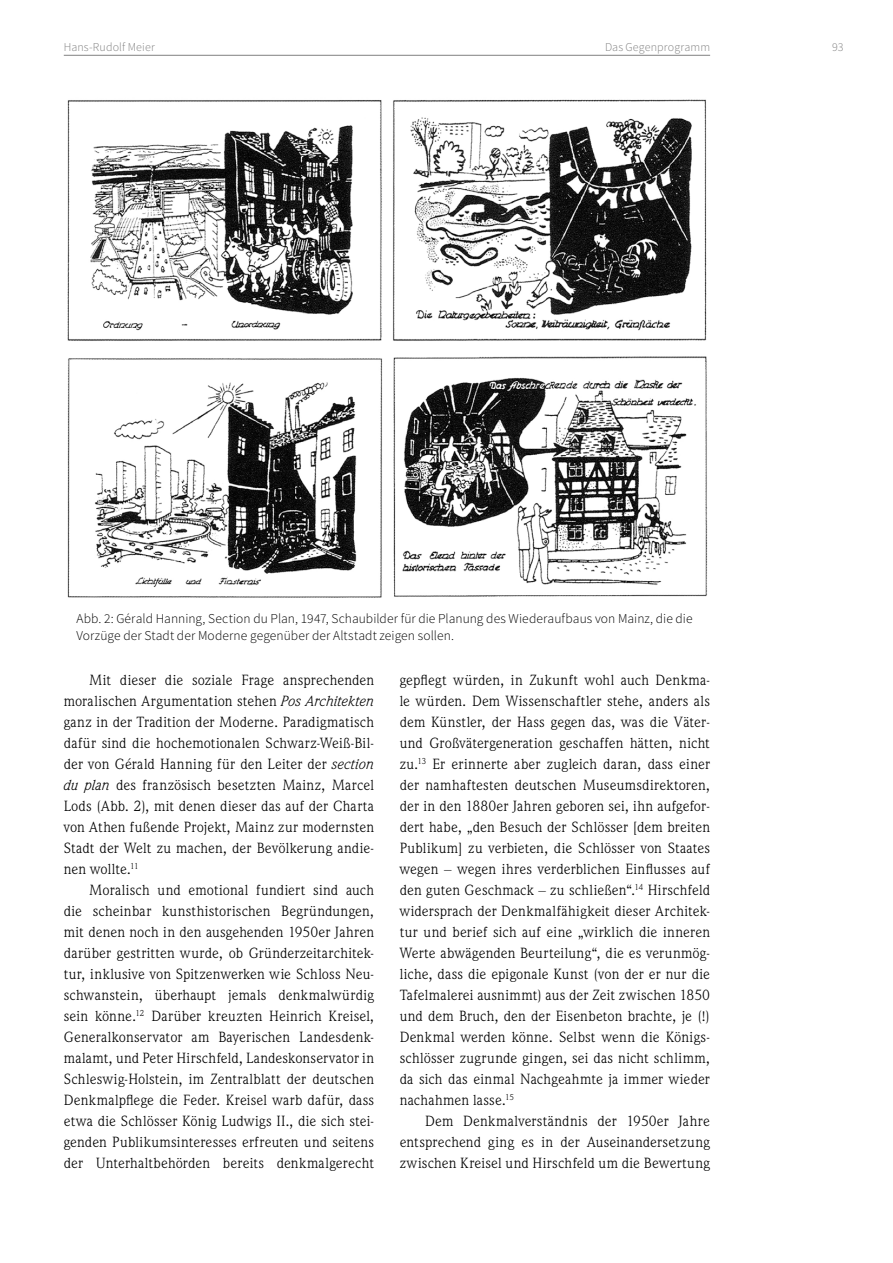
<style>
.page{position:relative;width:893px;height:1263px;background:#fff}
.page>*{position:absolute;margin:0;border:0;box-sizing:border-box;transform-origin:0 0}
.t1{font:15px/21px "Weidemann IT Cby BT";letter-spacing:.005em;color:#000;text-align:justify}
.t2{font:300 13.5px/16.2px "Source Sans Pro";letter-spacing:.005em;color:#000}
.t3{font:300 12px "Source Sans Pro";letter-spacing:.01em;color:#808080}
.s1{font-style:italic}
</style>
<div class="page">
<img style="left:67px;top:356px;width:641px;height:242px">
<hr style="left:64px;top:55px;width:646px;height:1px;background:#808080">
<img style="left:67px;top:99px;width:640px;height:242px">
<p class="t3" style="left:64px;top:39px;width:93px">Hans-Rudolf Meier</p>
<p class="t3" style="left:605px;top:39px;width:107px">Das Gegenprogramm</p>
<p class="t3" style="left:832px;top:39px;width:13px">93</p>
<p class="t2" style="left:77px;top:611px;width:617px">Abb. 2: Gérald Hanning, Section du Plan, 1947, Schaubilder für die Planung des Wiederaufbaus von Mainz, die die<br>Vorzüge der Stadt der Moderne gegenüber der Altstadt zeigen sollen.</p>
<p class="t1" style="left:64px;top:669px;width:312px;text-indent:26px">Mit dieser die soziale Frage ansprechenden moralischen Argumentation stehen <span class="s1">Pos Architekten </span>ganz in der Tradition der Moderne. Paradigmatisch dafür sind die hochemotionalen Schwarz-Weiß-Bil&shy;der von Gérald Hanning für den Leiter der <span class="s1">section du plan</span> des französisch besetzten Mainz, Marcel Lods (Abb. 2), mit denen dieser das auf der Charta von Athen fußende Projekt, Mainz zur modernsten Stadt der Welt zu machen, der Bevölkerung andie&shy;nen wollte.<sup>11</sup></p>
<p class="t1" style="left:64px;top:879px;width:312px;text-indent:26px">Moralisch und emotional fundiert sind auch die scheinbar kunsthistorischen Begründungen, mit denen noch in den ausgehenden 1950er Jahren darüber gestritten wurde, ob Gründerzeitarchitek&shy;tur, inklusive von Spitzenwerken wie Schloss Neu&shy;schwanstein, überhaupt jemals denkmalwürdig sein könne.<sup>12</sup> Darüber kreuzten Heinrich Kreisel, Generalkonservator am Bayerischen Landesdenk&shy;malamt, und Peter Hirschfeld, Landeskonservator in Schleswig-Holstein, im Zentralblatt der deutschen Denkmalpflege die Feder. Kreisel warb dafür, dass etwa die Schlösser König Ludwigs II., die sich stei&shy;genden Publikumsinteresses erfreuten und seitens der Unterhaltbehörden bereits denkmalgerecht</p>
<p class="t1" style="left:400px;top:669px;width:312px">gepflegt würden, in Zukunft wohl auch Denkma&shy;le würden. Dem Wissenschaftler stehe, anders als dem Künstler, der Hass gegen das, was die Väter&shy;und Großvätergeneration geschaffen hätten, nicht zu.<sup>13</sup> Er erinnerte aber zugleich daran, dass einer der namhaftesten deutschen Museumsdirektoren, der in den 1880er Jahren geboren sei, ihn aufgefor&shy;dert habe, „den Besuch der Schlösser [dem breiten Publikum] zu verbieten, die Schlösser von Staates wegen – wegen ihres verderblichen Einflusses auf den guten Geschmack – zu schließen“.<sup>14</sup> Hirschfeld widersprach der Denkmalfähigkeit dieser Architek&shy;tur und berief sich auf eine „wirklich die inneren Werte abwägenden Beurteilung“, die es verunmög&shy;liche, dass die epigonale Kunst (von der er nur die Tafelmalerei ausnimmt) aus der Zeit zwischen 1850 und dem Bruch, den der Eisenbeton brachte, je (!)<br>Denkmal werden könne. Selbst wenn die Königs&shy;schlösser zugrunde gingen, sei das nicht schlimm, da sich das einmal Nachgeahmte ja immer wieder nachahmen lasse.<sup>15</sup></p>
<p class="t1" style="left:400px;top:1110px;width:312px;text-indent:26px">Dem Denkmalverständnis der 1950er Jahre entsprechend ging es in der Auseinandersetzung zwischen Kreisel und Hirschfeld um die Bewertung</p>
</div>
